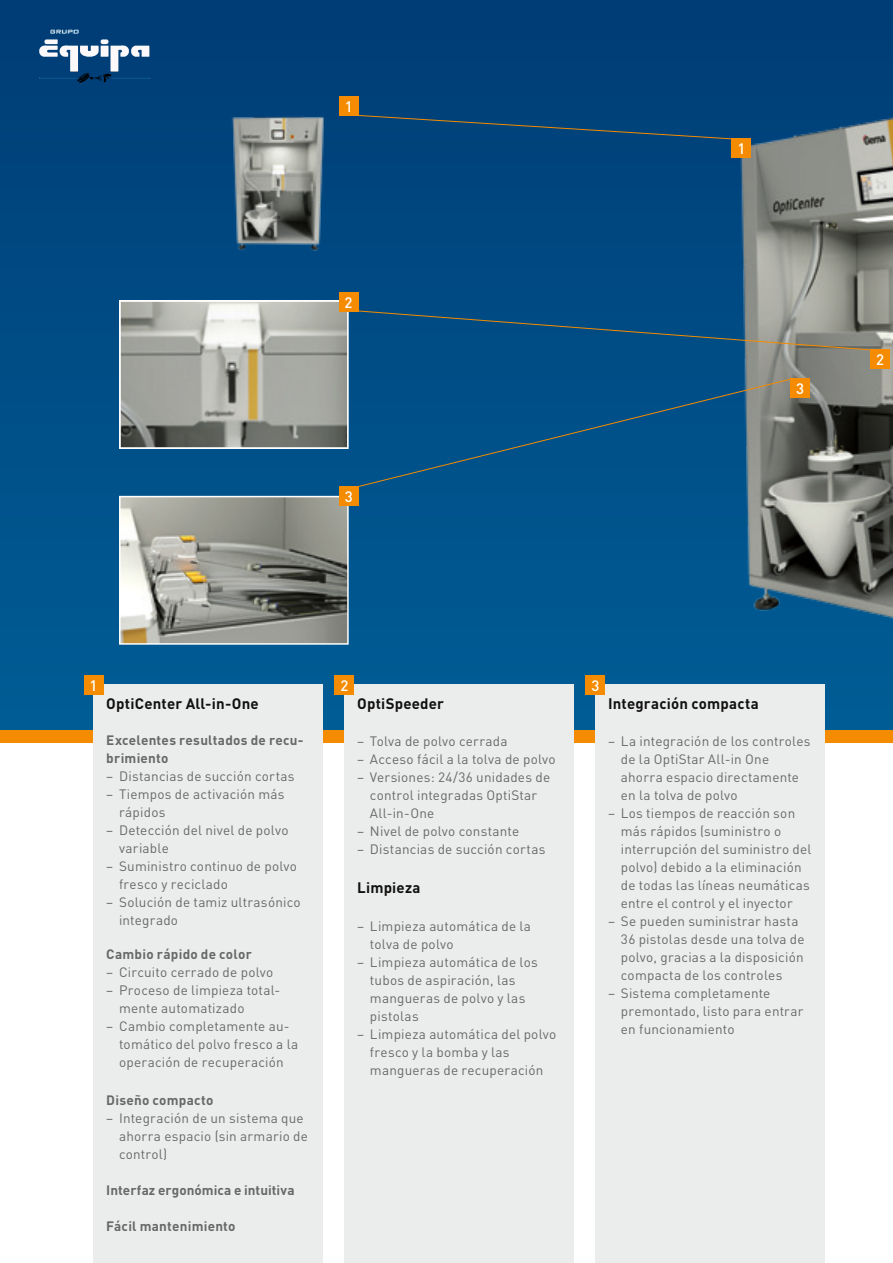
<style>
.page{position:relative;width:893px;height:1263px;background:#fff}
.page>*{position:absolute;margin:0;border:0;box-sizing:border-box;transform-origin:0 0}
.Box_Untertitel_Schwa{font:700 15px "DIN Pro";letter-spacing:.015em;color:#11110f}
.Untertitel_Orange_Me{font:500 15px "DIN Pro";color:#fff}
.t1{font:13.5px/18px "DIN Pro";letter-spacing:.015em;color:#676968}
.Box_Text_Grau_Regula{font:700 13.5px/18px "DIN Pro";letter-spacing:.015em;color:#676968}
</style>
<div class="page">
<div style="left:0;top:0;width:893px;height:737px;background:linear-gradient(to bottom,#003c75,#025f97)"></div>
<svg style="left:880px;top:0;width:13px;height:730px;background:#004881"></svg>
<div style="left:0;top:730px;width:893px;height:13px;background:#f58b00"></div>
<img style="left:223px;top:107px;width:111px;height:147px">
<img style="left:123px;top:304px;width:222px;height:141px">
<div style="left:119px;top:300px;width:230px;height:149px;border:2px solid #fff"></div>
<img style="left:122px;top:499px;width:224px;height:143px">
<div style="left:119px;top:496px;width:230px;height:149px;border:2px solid #fff"></div>
<img style="left:694px;top:87px;width:199px;height:589px">
<div style="left:344px;top:685px;width:230px;height:578px;background:#ebecec"></div>
<div style="left:595px;top:685px;width:230px;height:578px;background:#ebecec"></div>
<div style="left:94px;top:685px;width:229px;height:578px;background:#ebecec"></div>
<div style="left:84px;top:676px;width:19px;height:19px;background:#f58b00"></div>
<div style="left:335px;top:676px;width:19px;height:19px;background:#f58b00"></div>
<div style="left:586px;top:676px;width:19px;height:19px;background:#f58b00"></div>
<div style="left:339px;top:292px;width:19px;height:19px;background:#f58b00"></div>
<div style="left:339px;top:486px;width:19px;height:19px;background:#f58b00"></div>
<div style="left:339px;top:97px;width:19px;height:19px;background:#f58b00"></div>
<div style="left:871px;top:350px;width:19px;height:19px;background:#f58b00"></div>
<svg style="left:357px;top:115px;width:375px;height:25px;background:#094475"></svg>
<div style="left:790px;top:379px;width:20px;height:19px;background:#f58b00"></div>
<div style="left:732px;top:139px;width:19px;height:19px;background:#f58b00"></div>
<svg style="left:357px;top:310px;width:515px;height:41px;background:#285d82"></svg>
<svg style="left:356px;top:378px;width:436px;height:110px;background:#0f5586"></svg>
<img style="left:16px;top:17px;width:156px;height:78px">
<p class="Untertitel_Orange_Me" style="left:345px;top:94px;width:9px">1</p>
<p class="Untertitel_Orange_Me" style="left:344px;top:290px;width:9px">2</p>
<p class="Untertitel_Orange_Me" style="left:345px;top:484px;width:9px">3</p>
<p class="Untertitel_Orange_Me" style="left:737px;top:136px;width:9px">1</p>
<p class="Untertitel_Orange_Me" style="left:796px;top:376px;width:9px">3</p>
<p class="Untertitel_Orange_Me" style="left:876px;top:347px;width:9px">2</p>
<p class="Untertitel_Orange_Me" style="left:90px;top:673px;width:9px">1</p>
<p class="Untertitel_Orange_Me" style="left:340px;top:673px;width:9px">2</p>
<p class="Untertitel_Orange_Me" style="left:591px;top:673px;width:9px">3</p>
<p class="Box_Untertitel_Schwa" style="left:106px;top:691px;width:154px">OptiCenter All-in-One</p>
<p class="Box_Text_Grau_Regula" style="left:106px;top:729px;width:199px">Excelentes resultados de recu&shy;brimiento</p>
<p class="t1" style="left:106px;top:766px;width:190px">– Distancias de succión cortas</p>
<p class="t1" style="left:119px;top:784px;width:167px;text-indent:-13px">– Tiempos de activación más rápidos</p>
<p class="t1" style="left:119px;top:820px;width:171px;text-indent:-13px">– Detección del nivel de polvo variable</p>
<p class="t1" style="left:119px;top:856px;width:179px;text-indent:-13px">– Suministro continuo de polvo fresco y reciclado</p>
<p class="t1" style="left:119px;top:892px;width:183px;text-indent:-13px">– Solución de tamiz ultrasónico integrado</p>
<p class="Box_Text_Grau_Regula" style="left:106px;top:944px;width:147px">Cambio rápido de color</p>
<p class="t1" style="left:106px;top:962px;width:168px">– Circuito cerrado de polvo</p>
<p class="t1" style="left:119px;top:980px;width:163px;text-indent:-13px">– Proceso de limpieza total&shy;mente automatizado</p>
<p class="t1" style="left:119px;top:1016px;width:181px;text-indent:-13px">– Cambio completamente au&shy;tomático del polvo fresco a la operación de recuperación</p>
<p class="Box_Text_Grau_Regula" style="left:106px;top:1089px;width:109px">Diseño compacto</p>
<p class="t1" style="left:119px;top:1108px;width:190px;text-indent:-13px">– Integración de un sistema que ahorra espacio (sin armario de control)</p>
<p class="Box_Text_Grau_Regula" style="left:106px;top:1179px;width:190px">Interfaz ergonómica e intuitiva</p>
<p class="Box_Text_Grau_Regula" style="left:106px;top:1215px;width:131px">Fácil mantenimiento</p>
<p class="Box_Untertitel_Schwa" style="left:357px;top:691px;width:88px">OptiSpeeder</p>
<p class="t1" style="left:357px;top:731px;width:152px">– Tolva de polvo cerrada</p>
<p class="t1" style="left:357px;top:749px;width:200px">– Acceso fácil a la tolva de polvo</p>
<p class="t1" style="left:370px;top:767px;width:182px;text-indent:-13px">– Versiones: 24/36 unidades de control integradas OptiStar<br>All-in-One</p>
<p class="t1" style="left:357px;top:821px;width:164px">– Nivel de polvo constante</p>
<p class="t1" style="left:357px;top:839px;width:190px">– Distancias de succión cortas</p>
<p class="Box_Untertitel_Schwa" style="left:357px;top:875px;width:65px">Limpieza</p>
<p class="t1" style="left:370px;top:916px;width:163px;text-indent:-13px">– Limpieza automática de la tolva de polvo</p>
<p class="t1" style="left:370px;top:952px;width:169px;text-indent:-13px">– Limpieza automática de los tubos de aspiración, las mangueras de polvo y las pistolas</p>
<p class="t1" style="left:370px;top:1024px;width:188px;text-indent:-13px">– Limpieza automática del polvo fresco y la bomba y las mangueras de recuperación</p>
<p class="Box_Untertitel_Schwa" style="left:608px;top:691px;width:152px">Integración compacta</p>
<p class="t1" style="left:621px;top:731px;width:191px;text-indent:-13px">– La integración de los controles de la OptiStar All-in One ahorra espacio directamente en la tolva de polvo</p>
<p class="t1" style="left:621px;top:803px;width:192px;text-indent:-13px">– Los tiempos de reacción son más rápidos (suministro o interrupción del suministro del polvo) debido a la eliminación de todas las líneas neumáticas entre el control y el inyector</p>
<p class="t1" style="left:621px;top:911px;width:185px;text-indent:-13px">– Se pueden suministrar hasta<br>36 pistolas desde una tolva de polvo, gracias a la disposición compacta de los controles</p>
<p class="t1" style="left:621px;top:983px;width:184px;text-indent:-13px">– Sistema completamente premontado, listo para entrar en funcionamiento</p>
</div>
